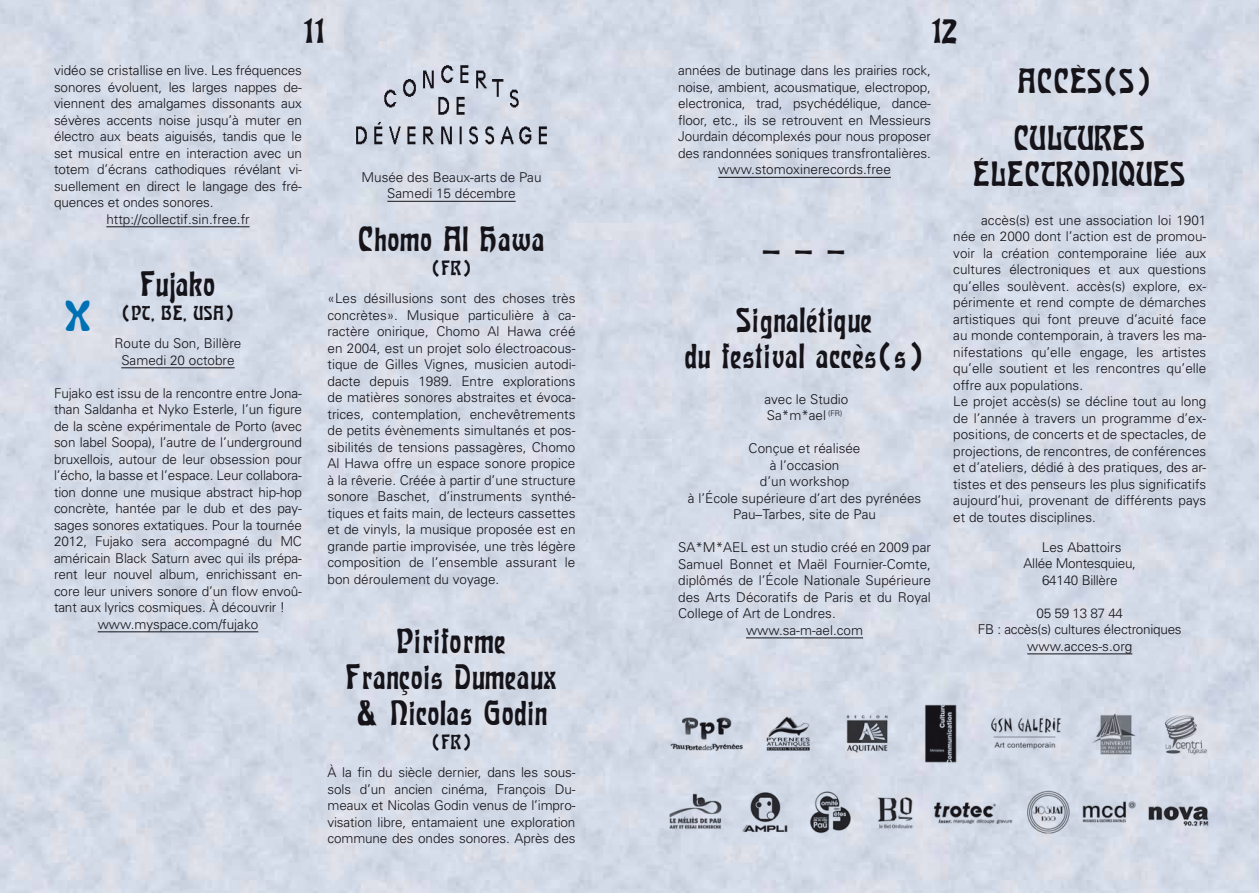
<style>
.page{position:relative;width:1259px;height:893px;background:#fff}
.page>*{position:absolute;margin:0;border:0;box-sizing:border-box;transform-origin:0 0}
.t1{font:44.4px "Calebasse Unregistered";color:#0070b4;scale:.94 1}
.t2{font:36px/36px "Carmen";color:#1a171c;text-align:center}
.t3{font:36px/57px "Carmen";letter-spacing:-.02em;color:#1a171c}
.t4{font:21px "Carmen";color:#1a171c}
.t5{font:300 13.5px/16.5px "Univers";color:#1a171c;text-align:center}
.t6{font:300 13.5px/16.5px "Univers";letter-spacing:-.02em;color:#1a171c;text-align:center}
</style>
<div class="page">
<img style="left:0;top:0;width:1259px;height:893px">
<hr style="left:106px;top:226px;width:144px;height:1px;background:#1a171c">
<hr style="left:121px;top:367px;width:114px;height:1px;background:#1a171c">
<hr style="left:98px;top:631px;width:160px;height:1px;background:#1a171c">
<hr style="left:387px;top:201px;width:129px;height:1px;background:#1a171c">
<svg style="left:356px;top:122px;width:191px;height:22px;background:#a6abb6"></svg>
<svg style="left:384px;top:65px;width:134px;height:50px;background:#bbc1cd"></svg>
<hr style="left:718px;top:177px;width:173px;height:1px;background:#1a171c">
<hr style="left:746px;top:637px;width:117px;height:1px;background:#1a171c">
<hr style="left:1027px;top:653px;width:105px;height:1px;background:#1a171c">
<img style="left:634px;top:673px;width:625px;height:214px">
<h2 class="t2" style="left:302px;top:15px;width:24px">11</h2>
<p class="t5" style="left:54px;top:62px;width:249px">vidéo se cristallise en live. Les fréquences</p>
<p class="t5" style="left:54px;top:79px;width:249px">sonores évoluent, les larges nappes de-</p>
<p class="t5" style="left:54px;top:95px;width:249px">viennent des amalgames dissonants aux</p>
<p class="t5" style="left:54px;top:112px;width:249px">sévères accents noise jusqu’à muter en</p>
<p class="t5" style="left:54px;top:128px;width:249px">électro aux beats aiguisés, tandis que le</p>
<p class="t5" style="left:54px;top:145px;width:249px">set musical entre en interaction avec un</p>
<p class="t5" style="left:54px;top:161px;width:249px">totem d’écrans cathodiques révélant vi-</p>
<p class="t5" style="left:54px;top:178px;width:249px">suellement en direct le langage des fré-</p>
<p class="t5" style="left:54px;top:194px;width:161px">quences et ondes sonores.</p>
<p class="t5" style="left:106px;top:211px;width:145px">http://collectif.sin.free.fr</p>
<h2 class="t2" style="left:140px;top:268px;width:78px">Fujako</h2>
<h3 class="t4" style="left:122px;top:303px;width:114px">(PT, BE, USA)</h3>
<p class="t5" style="left:115px;top:335px;width:128px">Route du Son, Billère<br>Samedi 20 octobre</p>
<p class="t5" style="left:54px;top:385px;width:249px">Fujako est issu de la rencontre entre Jona-</p>
<p class="t5" style="left:54px;top:401px;width:249px">than Saldanha et Nyko Esterle, l’un figure</p>
<p class="t5" style="left:54px;top:418px;width:249px">de la scène expérimentale de Porto (avec</p>
<p class="t5" style="left:54px;top:434px;width:249px">son label Soopa), l’autre de l’underground</p>
<p class="t5" style="left:54px;top:451px;width:249px">bruxellois, autour de leur obsession pour</p>
<p class="t5" style="left:54px;top:467px;width:249px">l’écho, la basse et l’espace. Leur collabora-</p>
<p class="t5" style="left:54px;top:484px;width:249px">tion donne une musique abstract hip-hop</p>
<p class="t5" style="left:54px;top:500px;width:249px">concrète, hantée par le dub et des pay-</p>
<p class="t5" style="left:54px;top:517px;width:249px">sages sonores extatiques. Pour la tournée</p>
<p class="t5" style="left:54px;top:533px;width:249px">2012, Fujako sera accompagné du MC</p>
<p class="t5" style="left:54px;top:550px;width:249px">américain Black Saturn avec qui ils prépa-</p>
<p class="t5" style="left:54px;top:566px;width:249px">rent leur nouvel album, enrichissant en-</p>
<p class="t5" style="left:54px;top:583px;width:249px">core leur univers sonore d’un flow envoû-</p>
<p class="t5" style="left:54px;top:599px;width:233px">tant aux lyrics cosmiques. À découvrir !</p>
<p class="t5" style="left:98px;top:616px;width:162px">www.myspace.com/fujako</p>
<h1 class="t1" style="left:65px;top:298px;width:30px">X</h1>
<p class="t5" style="left:361px;top:169px;width:182px">Musée des Beaux-arts de Pau<br>Samedi 15 décembre</p>
<h2 class="t2" style="left:357px;top:223px;width:189px">Chomo Al Hawa</h2>
<h3 class="t4" style="left:431px;top:258px;width:42px">(FR)</h3>
<p class="t5" style="left:327px;top:290px;width:249px;text-align:justify">«Les désillusions sont des choses très concrètes». Musique particulière à ca&shy;ractère onirique, Chomo Al Hawa créé en 2004, est un projet solo électroacous&shy;tique de Gilles Vignes, musicien autodi&shy;dacte depuis 1989. Entre explorations de matières sonores abstraites et évoca&shy;trices, contemplation, enchevêtrements de petits évènements simultanés et pos&shy;sibilités de tensions passagères, Chomo Al Hawa offre un espace sonore propice à la rêverie. Créée à partir d’une structure sonore Baschet, d’instruments synthé&shy;tiques et faits main, de lecteurs cassettes et de vinyls, la musique proposée est en grande partie improvisée, une très légère composition de l’ensemble assurant le bon déroulement du voyage.</p>
<h2 class="t2" style="left:345px;top:625px;width:214px">Piriforme<br>François Dumeaux &amp; Nicolas Godin</h2>
<h3 class="t4" style="left:431px;top:732px;width:42px">(FR)</h3>
<p class="t5" style="left:327px;top:764px;width:249px;text-align:justify">À la fin du siècle dernier, dans les sous&shy;sols d’un ancien cinéma, François Du&shy;meaux et Nicolas Godin venus de l’impro&shy;visation libre, entamaient une exploration commune des ondes sonores. Après des</p>
<h2 class="t2" style="left:930px;top:15px;width:30px">12</h2>
<p class="t5" style="left:678px;top:62px;width:254px">années de butinage dans les prairies rock, noise, ambient, acousmatique, electropop, electronica, trad, psychédélique, dance&shy;floor, etc., ils se retrouvent en Messieurs Jourdain décomplexés pour nous proposer des randonnées soniques transfrontalières. www.stomoxinerecords.free</p>
<h2 class="t2" style="left:736px;top:216px;width:138px;line-height:70.5px">— — —<br>Signalétique</h2>
<h2 class="t2" style="left:685px;top:340px;width:240px">du festival accès(s)</h2>
<p class="t5" style="left:764px;top:391px;width:86px;text-align:left">avec le Studio<br>Sa*m*ael <sup>(FR)</sup></p>
<p class="t5" style="left:688px;top:440px;width:235px">Conçue et réalisée<br>à l’occasion<br>d’un workshop<br>à l’École supérieure d’art des pyrénées<br>Pau–Tarbes, site de Pau</p>
<p class="t5" style="left:678px;top:539px;width:254px">SA*M*AEL est un studio créé en 2009 par</p>
<p class="t5" style="left:678px;top:556px;width:254px">Samuel Bonnet et Maël Fournier-Comte,</p>
<p class="t5" style="left:678px;top:572px;width:254px">diplômés de l’École Nationale Supérieure</p>
<p class="t5" style="left:678px;top:589px;width:254px">des Arts Décoratifs de Paris et du Royal</p>
<p class="t5" style="left:678px;top:605px;width:159px">College of Art de Londres.</p>
<p class="t5" style="left:746px;top:622px;width:119px">www.sa-m-ael.com</p>
<h2 class="t3" style="left:1013px;top:54px;width:140px">accès(s) cultures</h2>
<h2 class="t3" style="left:972px;top:147px;width:215px">électroniques</h2>
<p class="t5" style="left:953px;top:212px;width:255px;text-align:left;text-indent:28px">accès(s) est une association loi 1901 née en 2000 dont l’action est de promou&shy;voir la création contemporaine liée aux cultures électroniques et aux questions qu’elles soulèvent. accès(s) explore, ex&shy;périmente et rend compte de démarches artistiques qui font preuve d’acuité face au monde contemporain, à travers les ma&shy;nifestations qu’elle engage, les artistes qu’elle soutient et les rencontres qu’elle offre aux populations.<br>Le projet accès(s) se décline tout au long de l’année à travers un programme d’ex&shy;positions, de concerts et de spectacles, de projections, de rencontres, de conférences et d’ateliers, dédié à des pratiques, des ar&shy;tistes et des penseurs les plus significatifs aujourd’hui, provenant de différents pays et de toutes disciplines.</p>
<p class="t6" style="left:1023px;top:539px;width:114px">Les Abattoirs<br>Allée Montesquieu,<br>64140 Billère</p>
<p class="t6" style="left:978px;top:605px;width:205px">05 59 13 87 44<br>FB : accès(s) cultures électroniques www.acces-s.org</p>
</div>
